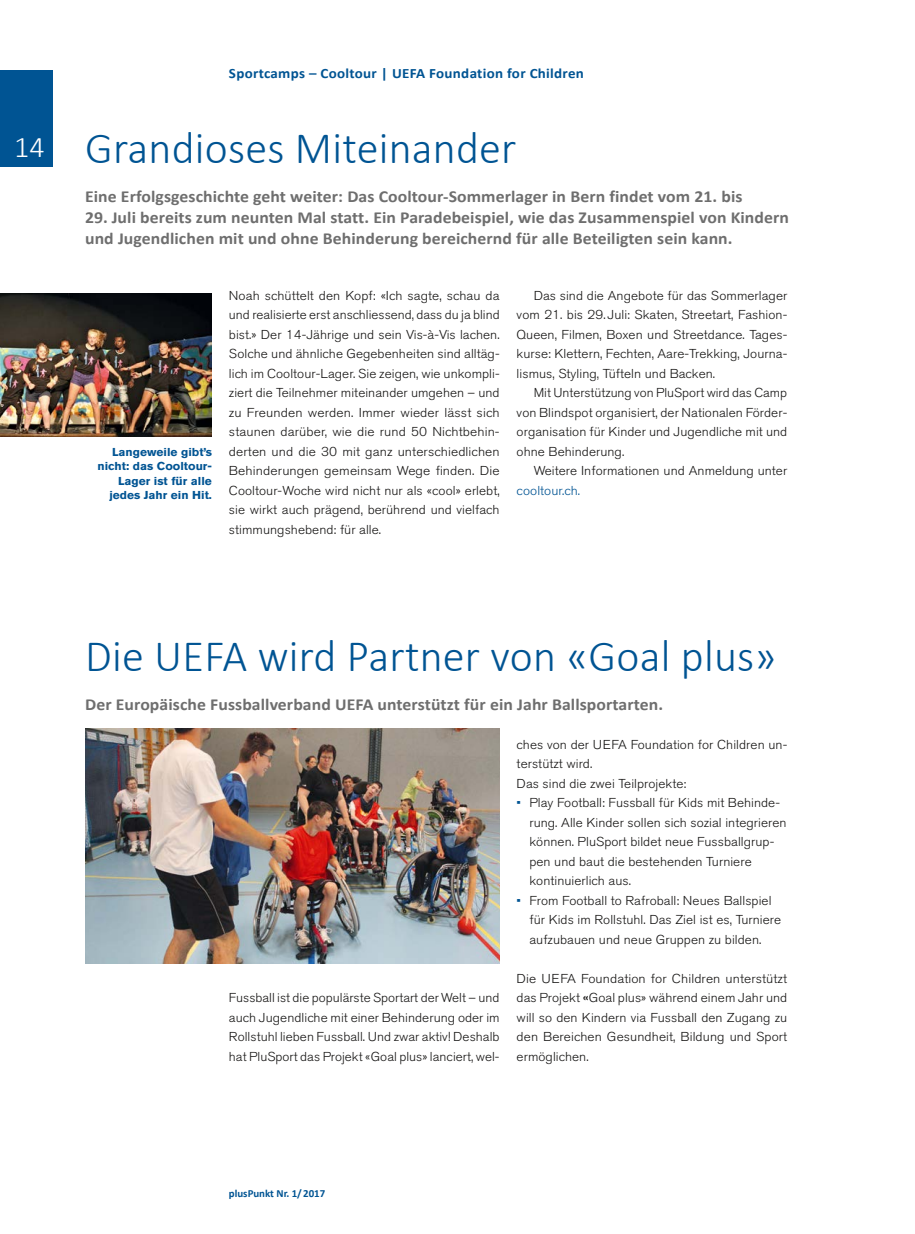
<style>
.page{position:relative;width:915px;height:1234px;background:#fff}
.page>*{position:absolute;margin:0;border:0;box-sizing:border-box;transform-origin:0 0}
.H2_01_haupttitel{font:300 45px "Calibri";letter-spacing:.005em;color:#005493}
.t1{font:300 30px "Calibri";color:#fff}
.P_01_lead{font:700 16.8px/21px "Calibri";letter-spacing:.005em;color:#6e6e6e;scale:1.05 1}
.H1_01_kolumnentitel{font:700 14.25px "Calibri";letter-spacing:.02em;color:#005493;scale:1.05 1}
.P_01_lauftext_oe{font:300 12.9px/19.5px "Akzidenz Grotesk BE";letter-spacing:.005em;color:#181716;text-align:justify;scale:1.06 1}
.P_01_lauftext_oe-2{font:300 12.9px/19.5px "Akzidenz Grotesk BE";letter-spacing:.005em;color:#181716;scale:1.05 1}
.P_01_lauftext_me{font:300 12.9px/19.5px "Akzidenz Grotesk BE";letter-spacing:.005em;color:#181716;text-align:justify;scale:1.05 1}
.P_01_lauftext_oe-3{font:300 12.9px/19.5px "Akzidenz Grotesk BE";letter-spacing:.005em;color:#181716;text-align:justify;scale:1.07 1}
.P_01_lauftext_me-2{font:300 12.9px/19.5px "Akzidenz Grotesk BE";letter-spacing:.005em;color:#181716;text-align:justify;scale:1.04 1}
.P_01_lauftext_oe-4{font:300 12.9px/19.5px "Akzidenz Grotesk BE";letter-spacing:.005em;color:#181716;text-align:justify;scale:1.04 1}
.P_01_Bildlegende_rechtsbündig{font:700 11.4px/14.4px "Akzidenz Grotesk BE";color:#005493;text-align:right;scale:1.05 1}
.t2{font:700 10.8px "Calibri";color:#005493}
.s1{color:#005493}
.s2{font-weight:500}
</style>
<div class="page">
<div style="left:0;top:71px;width:52px;height:96px;background:#005493"></div>
<img style="left:0;top:293px;width:212px;height:143px">
<img style="left:85px;top:728px;width:414px;height:235px">
<h2 class="t1" style="left:14px;top:129px;width:32px">14</h2>
<h1 class="H1_01_kolumnentitel" style="left:229px;top:64px;width:339px">Sportcamps – Cooltour | UEFA Foundation for Children</h1>
<h2 class="H2_01_haupttitel" style="left:85px;top:120px;width:432px">Grandioses Miteinander</h2>
<p class="P_01_lead" style="left:85px;top:186px;width:627px">Eine Erfolgsgeschichte geht weiter: Das Cooltour-Sommerlager in Bern findet vom 21. bis</p>
<p class="P_01_lead" style="left:85px;top:207px;width:671px">29. Juli bereits zum neunten Mal statt. Ein Paradebeispiel, wie das Zusammenspiel von Kindern und Jugendlichen mit und ohne Behinderung bereichernd für alle Beteiligten sein kann.</p>
<p class="P_01_Bildlegende_rechtsbündig" style="left:97px;top:444px;width:110px">Langeweile gibt’s nicht: das Cooltour-<br>Lager ist für alle jedes Jahr ein Hit.</p>
<p class="P_01_lauftext_oe" style="left:229px;top:286px;width:257px">Noah schüttelt den Kopf: «Ich sagte, schau da und realisierte erst anschliessend, dass du ja blind bist.» Der 14-Jährige und sein Vis-à-Vis lachen.<br>Solche und ähnliche Gegebenheiten sind alltäg&shy;lich im Cooltour-Lager. Sie zeigen, wie unkompli&shy;ziert die Teilnehmer miteinander umgehen – und zu Freunden werden. Immer wieder lässt sich staunen darüber, wie die rund 50 Nichtbehin&shy;derten und die 30 mit ganz unterschiedlichen Behinderungen gemeinsam Wege finden. Die Cooltour-Woche wird nicht nur als «cool» erlebt, sie wirkt auch prägend, berührend und vielfach stimmungshebend: für alle.</p>
<p class="P_01_lauftext_me" style="left:516px;top:286px;width:259px;text-indent:17px">Das sind die Angebote für das Sommerlager vom 21. bis 29. Juli: Skaten, Streetart, Fashion-Queen, Filmen, Boxen und Streetdance. Tages&shy;kurse: Klettern, Fechten, Aare-Trekking, Journa&shy;lismus, Styling, Tüfteln und Backen.</p>
<p class="P_01_lauftext_me-2" style="left:516px;top:383px;width:262px;text-indent:17px">Mit Unterstützung von PluSport wird das Camp von Blindspot organisiert, der Nationalen Förder&shy;organisation für Kinder und Jugendliche mit und ohne Behinderung.</p>
<p class="P_01_lauftext_me" style="left:516px;top:461px;width:259px;text-indent:17px">Weitere Informationen und Anmeldung unter <span class="s1">cooltour.ch.</span></p>
<h2 class="H2_01_haupttitel" style="left:85px;top:627px;width:692px">Die UEFA wird Partner von «Goal plus»</h2>
<p class="P_01_lead" style="left:85px;top:693px;width:552px">Der Europäische Fussballverband UEFA unterstützt für ein Jahr Ballsportarten.</p>
<p class="P_01_lauftext_oe-4" style="left:229px;top:988px;width:262px">Fussball ist die populärste Sportart der Welt – und auch Jugendliche mit einer Behinderung oder im Rollstuhl lieben Fussball. Und zwar aktiv! Deshalb</p>
<p class="P_01_lauftext_oe-2" style="left:229px;top:1046px;width:259px">hat PluSport das Projekt «Goal plus» lanciert, wel-</p>
<p class="P_01_lauftext_oe-2" style="left:516px;top:734px;width:259px">ches von der UEFA Foundation for Children un&shy;terstützt wird.</p>
<p class="P_01_lauftext_oe-2" style="left:516px;top:773px;width:163px">Das sind die zwei Teilprojekte:</p>
<p class="P_01_lauftext_oe-2" style="left:529px;top:793px;width:246px;text-indent:-13px"><span class="s1">•</span> Play Football: Fussball für Kids mit Behinde&shy;rung. Alle Kinder sollen sich sozial integrieren können. PluSport bildet neue Fussballgrup&shy;pen und baut die bestehenden Turniere kontinuierlich aus.</p>
<p class="P_01_lauftext_oe-2" style="left:529px;top:890px;width:241px;text-indent:-13px"><span class="s1">•</span> From Football to Rafroball: Neues Ballspiel für Kids im Rollstuhl. Das Ziel ist es, Turniere aufzubauen und neue Gruppen zu bilden.</p>
<p class="P_01_lauftext_oe-3" style="left:516px;top:968px;width:254px">Die UEFA Foundation for Children unterstützt das Projekt <span class="s2">«</span>Goal plus» während einem Jahr und will so den Kindern via Fussball den Zugang zu den Bereichen Gesundheit, Bildung und Sport ermöglichen.</p>
<p class="t2" style="left:229px;top:1186px;width:98px">plusPunkt Nr. 1/ 2017</p>
</div>
